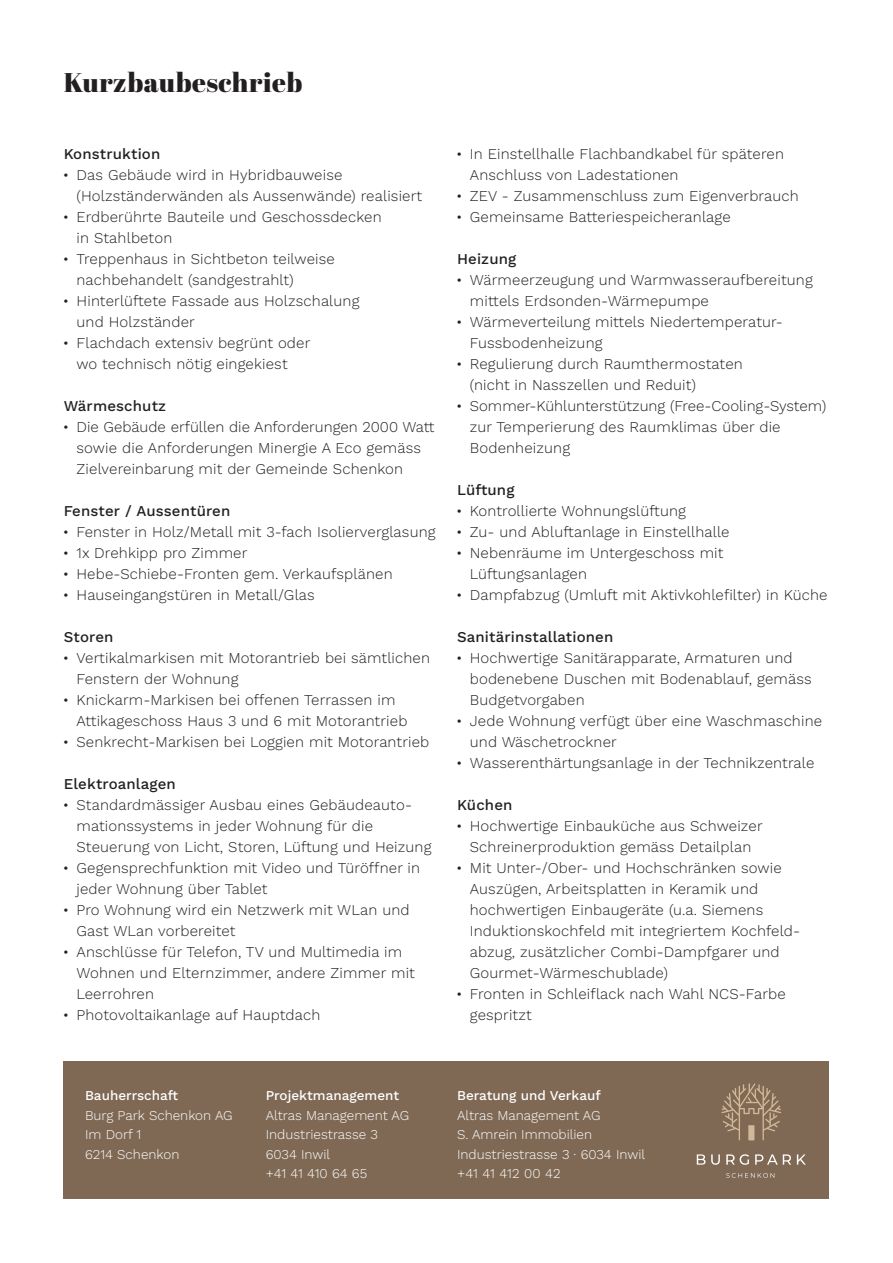
<style>
.page{position:relative;width:893px;height:1263px;background:#fff}
.page>*{position:absolute;margin:0;border:0;box-sizing:border-box;transform-origin:0 0}
.t1{font:27px "Abril Fatface";letter-spacing:.02em;color:#231f20}
.t2{font:300 15px/21px "Work Sans";letter-spacing:.01em;color:#231f20}
.t3{font:500 15px "Work Sans";letter-spacing:.01em;color:#231f20}
.t4{font:300 13.5px/19.5px "Work Sans";color:#fff}
.t5{font:500 13.5px "Work Sans";color:#fff}
.s1{font-family:"N Haas Grotesk DS Pro 45 Lt";font-weight:400}
</style>
<div class="page">
<div style="left:64px;top:1062px;width:765px;height:137px;background:#7f6954"></div>
<svg style="left:697px;top:1154px;width:8px;height:11px"></svg>
<svg style="left:711px;top:1154px;width:9px;height:11px"></svg>
<svg style="left:726px;top:1154px;width:23px;height:11px"></svg>
<svg style="left:755px;top:1154px;width:36px;height:11px"></svg>
<svg style="left:797px;top:1154px;width:9px;height:11px"></svg>
<svg style="left:726px;top:1173px;width:48px;height:5px"></svg>
<svg style="left:721px;top:1083px;width:60px;height:57px"></svg>
<div style="left:748px;top:1125px;width:6px;height:15px;background:#d2b798"></div>
<h1 class="t1" style="left:64px;top:64px;width:240px">Kurzbaubeschrieb</h1>
<p class="t3" style="left:64px;top:143px;width:98px">Konstruktion</p>
<p class="t2" style="left:77px;top:164px;width:347px;text-indent:-13px"><span class="s1">•</span> Das Gebäude wird in Hybridbauweise (Holzständerwänden als Aussenwände) realisiert</p>
<p class="t2" style="left:77px;top:206px;width:307px;text-indent:-13px"><span class="s1">•</span> Erdberührte Bauteile und Geschossdecken in Stahlbeton</p>
<p class="t2" style="left:77px;top:248px;width:260px;text-indent:-13px"><span class="s1">•</span> Treppenhaus in Sichtbeton teilweise nachbehandelt (sandgestrahlt)</p>
<p class="t2" style="left:77px;top:290px;width:284px;text-indent:-13px"><span class="s1">•</span> Hinterlüftete Fassade aus Holzschalung und Holzständer</p>
<p class="t2" style="left:77px;top:332px;width:235px;text-indent:-13px"><span class="s1">•</span> Flachdach extensiv begrünt oder wo technisch nötig eingekiest</p>
<p class="t3" style="left:64px;top:395px;width:104px">Wärmeschutz</p>
<p class="t2" style="left:77px;top:416px;width:360px;text-indent:-13px"><span class="s1">•</span> Die Gebäude erfüllen die Anforderungen 2000 Watt sowie die Anforderungen Minergie A Eco gemäss<br>Zielvereinbarung mit der Gemeinde Schenkon</p>
<p class="t3" style="left:64px;top:500px;width:168px">Fenster / Aussentüren</p>
<p class="t2" style="left:64px;top:521px;width:373px"><span class="s1">•</span> Fenster in Holz/Metall mit 3-fach Isolierverglasung</p>
<p class="t2" style="left:64px;top:542px;width:185px"><span class="s1">•</span> 1x Drehkipp pro Zimmer</p>
<p class="t2" style="left:64px;top:563px;width:330px"><span class="s1">•</span> Hebe-Schiebe-Fronten gem. Verkaufsplänen</p>
<p class="t2" style="left:64px;top:584px;width:252px"><span class="s1">•</span> Hauseingangstüren in Metall/Glas</p>
<p class="t3" style="left:64px;top:626px;width:51px">Storen</p>
<p class="t2" style="left:77px;top:647px;width:355px;text-indent:-13px"><span class="s1">•</span> Vertikalmarkisen mit Motorantrieb bei sämtlichen<br>Fenstern der Wohnung</p>
<p class="t2" style="left:77px;top:689px;width:332px;text-indent:-13px"><span class="s1">•</span> Knickarm-Markisen bei offenen Terrassen im<br>Attikageschoss Haus 3 und 6 mit Motorantrieb</p>
<p class="t2" style="left:64px;top:731px;width:367px"><span class="s1">•</span> Senkrecht-Markisen bei Loggien mit Motorantrieb</p>
<p class="t3" style="left:64px;top:773px;width:114px">Elektroanlagen</p>
<p class="t2" style="left:77px;top:794px;width:356px;text-indent:-13px"><span class="s1">•</span> Standardmässiger Ausbau eines Gebäudeauto&shy;mationssystems in jeder Wohnung für die<br>Steuerung von Licht, Storen, Lüftung und Heizung</p>
<p class="t2" style="left:77px;top:857px;width:345px;text-indent:-13px"><span class="s1">•</span> Gegensprechfunktion mit Video und Türöffner in jeder Wohnung über Tablet</p>
<p class="t2" style="left:77px;top:899px;width:335px;text-indent:-13px"><span class="s1">•</span> Pro Wohnung wird ein Netzwerk mit WLan und<br>Gast WLan vorbereitet</p>
<p class="t2" style="left:77px;top:941px;width:340px;text-indent:-13px"><span class="s1">•</span> Anschlüsse für Telefon, TV und Multimedia im<br>Wohnen und Elternzimmer, andere Zimmer mit<br>Leerrohren</p>
<p class="t2" style="left:64px;top:1004px;width:258px"><span class="s1">•</span> Photovoltaikanlage auf Hauptdach</p>
<p class="t2" style="left:470px;top:143px;width:316px;text-indent:-13px"><span class="s1">•</span> In Einstellhalle Flachbandkabel für späteren<br>Anschluss von Ladestationen</p>
<p class="t2" style="left:457px;top:185px;width:343px"><span class="s1">•</span> ZEV - Zusammenschluss zum Eigenverbrauch</p>
<p class="t2" style="left:457px;top:206px;width:275px"><span class="s1">•</span> Gemeinsame Batteriespeicheranlage</p>
<p class="t3" style="left:457px;top:248px;width:61px">Heizung</p>
<p class="t2" style="left:470px;top:269px;width:344px;text-indent:-13px"><span class="s1">•</span> Wärmeerzeugung und Warmwasseraufbereitung mittels Erdsonden-Wärmepumpe</p>
<p class="t2" style="left:470px;top:311px;width:314px;text-indent:-13px"><span class="s1">•</span> Wärmeverteilung mittels Niedertemperatur-<br>Fussbodenheizung</p>
<p class="t2" style="left:470px;top:353px;width:275px;text-indent:-13px"><span class="s1">•</span> Regulierung durch Raumthermostaten (nicht in Nasszellen und Reduit)</p>
<p class="t2" style="left:470px;top:395px;width:358px;text-indent:-13px"><span class="s1">•</span> Sommer-Kühlunterstützung (Free-Cooling-System) zur Temperierung des Raumklimas über die<br>Bodenheizung</p>
<p class="t3" style="left:457px;top:479px;width:59px">Lüftung</p>
<p class="t2" style="left:457px;top:500px;width:230px"><span class="s1">•</span> Kontrollierte Wohnungslüftung</p>
<p class="t2" style="left:457px;top:521px;width:274px"><span class="s1">•</span> Zu- und Abluftanlage in Einstellhalle</p>
<p class="t2" style="left:470px;top:542px;width:255px;text-indent:-13px"><span class="s1">•</span> Nebenräume im Untergeschoss mit<br>Lüftungsanlagen</p>
<p class="t2" style="left:457px;top:584px;width:372px"><span class="s1">•</span> Dampfabzug (Umluft mit Aktivkohlefilter) in Küche</p>
<p class="t3" style="left:457px;top:626px;width:158px">Sanitärinstallationen</p>
<p class="t2" style="left:470px;top:647px;width:343px;text-indent:-13px"><span class="s1">•</span> Hochwertige Sanitärapparate, Armaturen und bodenebene Duschen mit Bodenablauf, gemäss<br>Budgetvorgaben</p>
<p class="t2" style="left:470px;top:710px;width:354px;text-indent:-13px"><span class="s1">•</span> Jede Wohnung verfügt über eine Waschmaschine und Wäschetrockner</p>
<p class="t2" style="left:457px;top:752px;width:359px"><span class="s1">•</span> Wasserenthärtungsanlage in der Technikzentrale</p>
<p class="t3" style="left:457px;top:794px;width:57px">Küchen</p>
<p class="t2" style="left:457px;top:815px;width:307px;text-align:center"><span class="s1">•</span> Hochwertige Einbauküche aus Schweizer<br>Schreinerproduktion gemäss Detailplan</p>
<p class="t2" style="left:470px;top:857px;width:329px;text-indent:-13px"><span class="s1">•</span> Mit Unter-/Ober- und Hochschränken sowie Auszügen, Arbeitsplatten in Keramik und hochwertigen Einbaugeräte (u.a. Siemens Induktionskochfeld mit integriertem Kochfeld&shy;abzug, zusätzlicher Combi-Dampfgarer und Gourmet-Wärmeschublade)</p>
<p class="t2" style="left:470px;top:983px;width:317px;text-indent:-13px"><span class="s1">•</span> Fronten in Schleiflack nach Wahl NCS-Farbe gespritzt</p>
<p class="t5" style="left:85px;top:1085px;width:95px">Bauherrschaft</p>
<p class="t4" style="left:85px;top:1105px;width:149px">Burg Park Schenkon AG<br>Im Dorf 1<br>6214 Schenkon</p>
<p class="t5" style="left:266px;top:1085px;width:135px">Projektmanagement</p>
<p class="t4" style="left:266px;top:1105px;width:145px">Altras Management AG<br>Industriestrasse 3<br>6034 Inwil<br>+41 41 410 64 65</p>
<p class="t5" style="left:457px;top:1085px;width:145px">Beratung und Verkauf</p>
<p class="t4" style="left:457px;top:1105px;width:190px">Altras Management AG<br>S. Amrein Immobilien<br>Industriestrasse 3 · 6034 Inwil +41 41 412 00 42</p>
</div>
